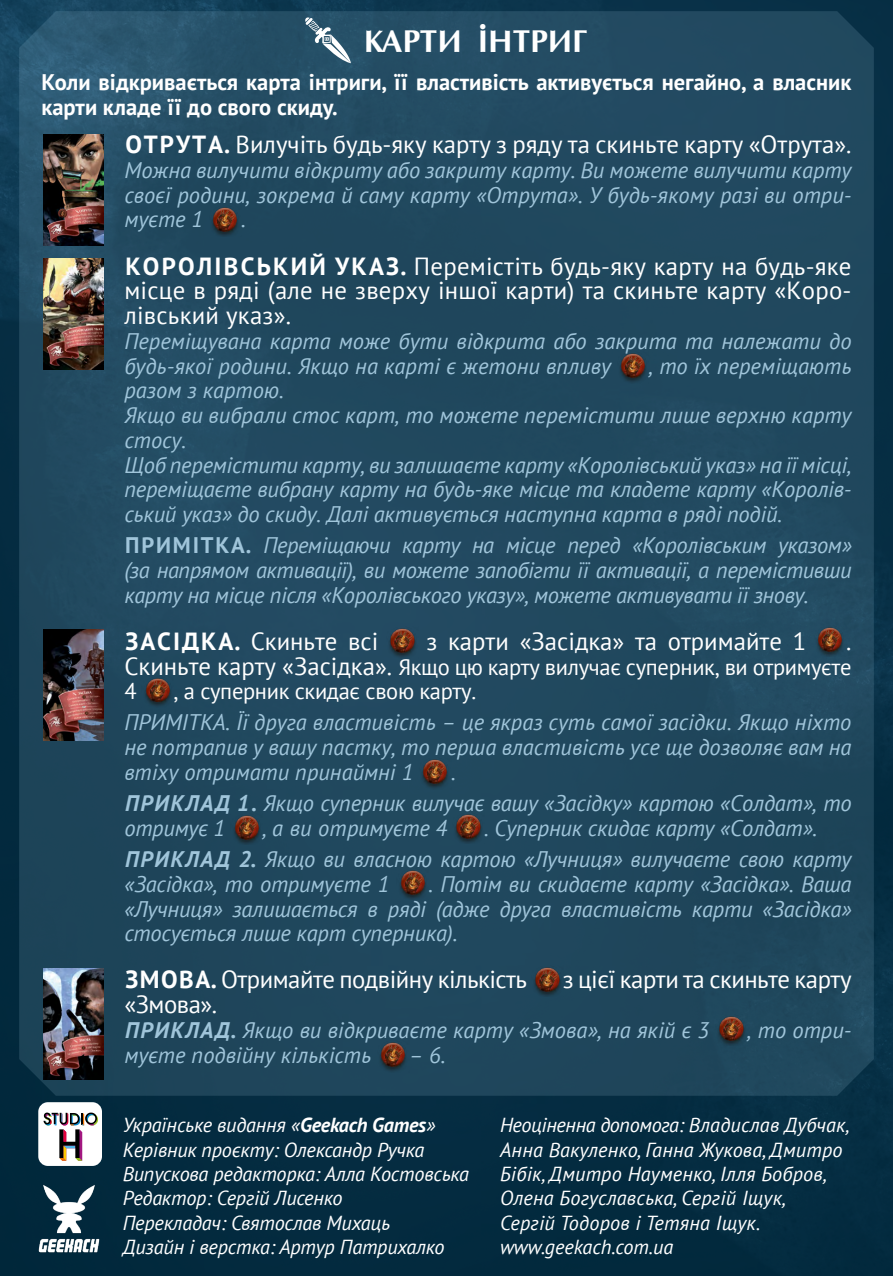
<style>
.page{position:relative;width:893px;height:1276px;background:#fff}
.page>*{position:absolute;margin:0;border:0;box-sizing:border-box;transform-origin:0 0}
.t1{font:700 31.5px "AG Optima";color:#fff}
.t2{font:24.75px/24.8px "PT Sans";color:#fff;text-align:justify}
.t3{font:24.75px "PT Sans";letter-spacing:-.02em;color:#fff}
.t4{font:italic 22.5px/24.8px "PT Sans";letter-spacing:-.01em;color:#a0c5da;text-align:justify}
.t5{font:700 22.5px/24.8px "PT Sans";color:#fff}
.t6{font:22.5px/24.8px "PT Sans";letter-spacing:-.015em;color:#fff}
.t7{font:italic 20.25px/24.3px "PT Sans";letter-spacing:-.01em;color:#fff}
.t8{font:italic 20.25px/24.3px "PT Sans";letter-spacing:.01em;color:#fff}
.s1{font-weight:700}
.s2{font-weight:700;font-style:normal}
.s3{font-size:24.75px}
</style>
<div class="page">
<img style="left:0;top:0;width:893px;height:1276px">
<div style="left:19px;top:11px;width:855px;height:1084px;background:#20485e"></div>
<svg style="left:305px;top:17px;width:46px;height:46px"></svg>
<img style="left:209px;top:205px;width:32px;height:32px">
<img style="left:617px;top:351px;width:32px;height:32px">
<img style="left:387px;top:627px;width:31px;height:31px">
<img style="left:814px;top:625px;width:32px;height:31px">
<img style="left:142px;top:676px;width:32px;height:31px">
<img style="left:419px;top:757px;width:32px;height:32px">
<img style="left:231px;top:813px;width:32px;height:32px">
<img style="left:453px;top:812px;width:31px;height:32px">
<img style="left:397px;top:868px;width:32px;height:31px">
<img style="left:531px;top:965px;width:32px;height:32px">
<img style="left:715px;top:1014px;width:32px;height:32px">
<img style="left:377px;top:1040px;width:32px;height:32px">
<img style="left:43px;top:258px;width:60px;height:111px">
<img style="left:43px;top:629px;width:60px;height:111px">
<img style="left:43px;top:135px;width:60px;height:111px">
<img style="left:43px;top:968px;width:60px;height:111px">
<div style="left:38px;top:1102px;width:64px;height:64px;background:#fff;border-radius:10px"></div>
<svg style="left:44px;top:1112px;width:54px;height:48px"></svg>
<img style="left:33px;top:1171px;width:72px;height:85px">
<h1 class="t1" style="left:364px;top:24px;width:226px">КАРТИ ІНТРИГ</h1>
<p class="t5" style="left:41px;top:69px;width:812px">Коли відкривається карта інтриги, її властивість активується негайно, а власник карти кладе її до свого скиду.</p>
<p class="t2" style="left:125px;top:131px;width:728px"><span class="s1">ОТРУТА.</span> Вилучіть будь-яку карту з ряду та скиньте карту «Отрута».</p>
<p class="t4" style="left:124px;top:157px;width:729px">Можна вилучити відкриту або закриту карту. Ви можете вилучити карту своєї родини, зокрема й саму карту «Отрута». У будь-якому разі ви отри&shy;муєте 1</p>
<p class="t4" style="left:241px;top:207px;width:6px">.</p>
<p class="t2" style="left:124px;top:253px;width:729px"><span class="s1">КОРОЛІВСЬКИЙ УКАЗ.</span> Перемістіть будь-яку карту на будь-яке місце в ряді (але не зверху іншої карти) та скиньте карту «Коро&shy;лівський указ».</p>
<p class="t4" style="left:124px;top:328px;width:729px">Переміщувана карта може бути відкрита або закрита та належати до будь-якої родини. Якщо на карті є жетони впливу</p>
<p class="t4" style="left:649px;top:353px;width:204px">, то їх переміщають</p>
<p class="t4" style="left:124px;top:377px;width:729px;text-align:left">разом з картою.<br>Якщо ви вибрали стос карт, то можете перемістити лише верхню карту стосу.<br>Щоб перемістити карту, ви залишаєте карту «Королівський указ» на її місці, переміщаєте вибрану карту на будь-яке місце та кладете карту «Королів&shy;ський указ» до скиду. Далі активується наступна карта в ряді подій.</p>
<p class="t4" style="left:124px;top:532px;width:729px"><span class="s2">ПРИМІТКА.</span> Переміщаючи карту на місце перед «Королівським указом» (за напрямом активації), ви можете запобігти її активації, а перемістивши карту на місце після «Королівського указу», можете активувати її знову.</p>
<p class="t2" style="left:125px;top:628px;width:254px"><span class="s1">ЗАСІДКА.</span> Скиньте всі</p>
<p class="t2" style="left:427px;top:628px;width:381px">з карти «Засідка» та отримайте 1</p>
<p class="t2" style="left:846px;top:628px;width:7px">.</p>
<p class="t6" style="left:124px;top:654px;width:729px"><span class="s3">Скиньте карту «Засідка».</span> Якщо цю карту вилучає суперник, ви отримуєте<br>4</p>
<p class="t6" style="left:173px;top:678px;width:304px">, а суперник скидає свою карту.</p>
<p class="t4" style="left:124px;top:710px;width:729px">ПРИМІТКА. Її друга властивість – це якраз суть самої засідки. Якщо ніхто не потрапив у вашу пастку, то перша властивість усе ще дозволяє вам на втіху отримати принаймні 1</p>
<p class="t4" style="left:125px;top:756px;width:728px;line-height:31.1px;text-indent:326px">.<br><span class="s1">ПРИКЛАД 1.</span> Якщо суперник вилучає вашу «Засідку» картою «Солдат», то</p>
<p class="t4" style="left:124px;top:815px;width:102px">отримує 1</p>
<p class="t4" style="left:262px;top:815px;width:186px">, а ви отримуєте 4</p>
<p class="t4" style="left:125px;top:812px;width:728px;line-height:31.1px;text-indent:359px">. Суперник скидає карту «Солдат».<br><span class="s1">ПРИКЛАД 2.</span> Якщо ви власною картою «Лучниця» вилучаєте свою карту</p>
<p class="t4" style="left:124px;top:871px;width:267px">«Засідка», то отримуєте 1</p>
<p class="t4" style="left:124px;top:871px;width:729px;text-indent:304px">. Потім ви скидаєте карту «Засідка». Ваша «Лучниця» залишається в ряді (адже друга властивість карти «Засідка» стосується лише карт суперника).</p>
<p class="t3" style="left:125px;top:963px;width:403px"><span class="s1">ЗМОВА.</span> Отримайте подвійну кількість</p>
<p class="t3" style="left:563px;top:963px;width:290px">з цієї карти та скиньте карту</p>
<p class="t2" style="left:124px;top:991px;width:94px">«Змова».</p>
<p class="t4" style="left:125px;top:1017px;width:585px"><span class="s1">ПРИКЛАД.</span> Якщо ви відкриваєте карту «Змова», на якій є 3</p>
<p class="t4" style="left:747px;top:1017px;width:106px">, то отри-</p>
<p class="t4" style="left:124px;top:1042px;width:248px">муєте подвійну кількість</p>
<p class="t4" style="left:409px;top:1042px;width:38px">– 6.</p>
<p class="t7" style="left:123px;top:1112px;width:348px">Українське видання «<span class="s1">Geekach Games</span>» Керівник проєкту: Олександр Ручка Випускова редакторка: Алла Костовська Редактор: Сергій Лисенко<br>Перекладач: Святослав Михаць<br>Дизайн і верстка: Артур Патрихалко</p>
<p class="t8" style="left:500px;top:1112px;width:351px">Неоціненна допомога: Владислав Дубчак, Анна Вакуленко, Ганна Жукова, Дмитро Бібік, Дмитро Науменко, Ілля Бобров, Олена Богуславська, Сергій Іщук,<br>Сергій Тодоров і Тетяна Іщук. www.geekach.com.ua</p>
</div>
